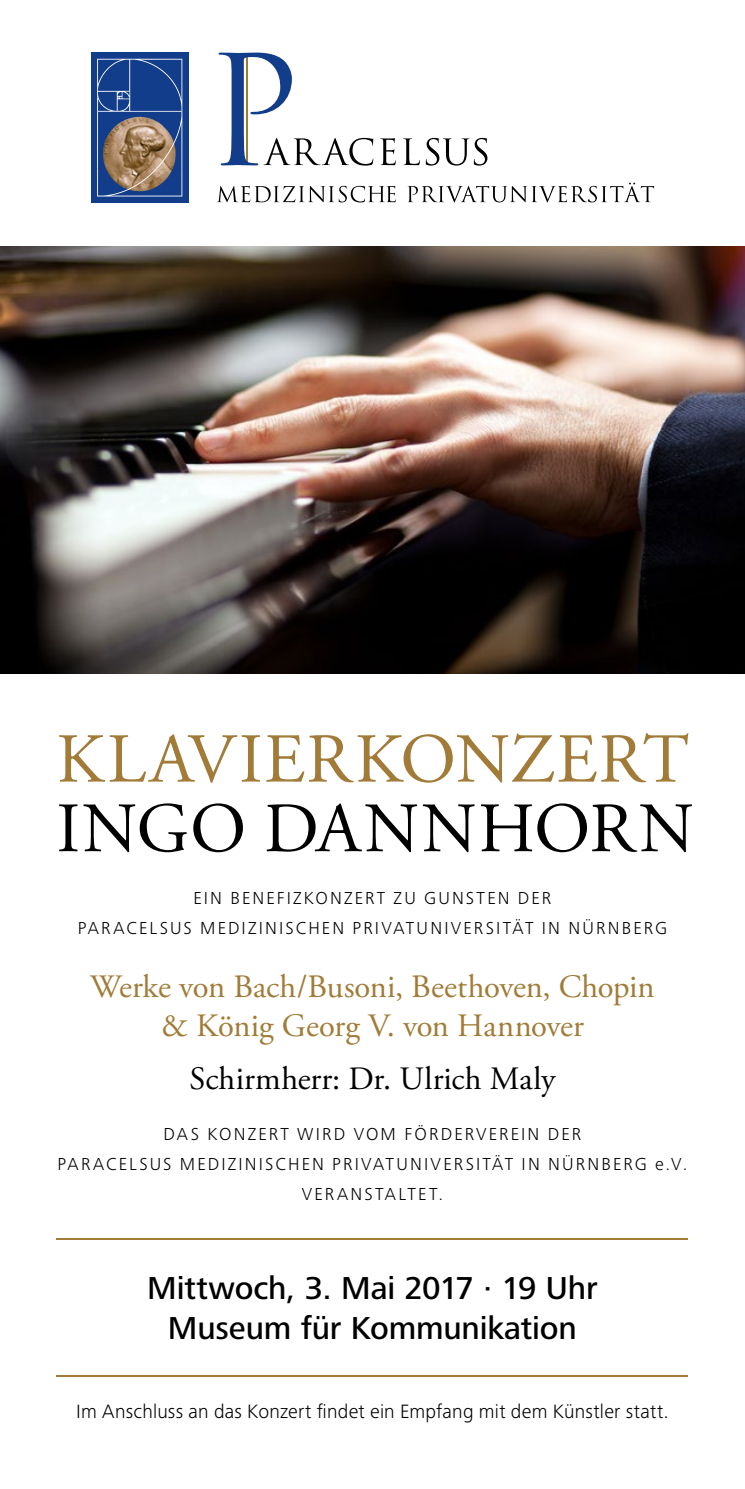
<style>
.page{position:relative;width:745px;height:1489px;background:#fff}
.page>*{position:absolute;margin:0;border:0;box-sizing:border-box;transform-origin:0 0}
.t1{font:70.5px "Adobe Garamond Pro";letter-spacing:.015em;color:#000}
.t2{font:70px "Adobe Garamond Pro";letter-spacing:.015em;color:#a17b37}
.t3{font:500 33px/39.5px "Frutiger Next Pro";letter-spacing:-.005em;color:#000;text-align:center}
.t4{font:32.5px/39px "Adobe Garamond Pro";letter-spacing:-.005em;color:#a17b37;text-align:center}
.t5{font:32.5px "Adobe Garamond Pro";letter-spacing:.005em;color:#000}
.t6{font:300 20px "Frutiger Next Pro";letter-spacing:.01em;color:#000}
.t7{font:300 18px/30px "Frutiger Next Pro";letter-spacing:.12em;color:#000;text-align:center}
</style>
<div class="page">
<img style="left:0;top:247px;width:744px;height:426px">
<div style="left:91px;top:52px;width:97px;height:151px;background:#123d8a"></div>
<svg style="left:97px;top:59px;width:85px;height:137px"></svg>
<svg style="left:217px;top:186px;width:178px;height:16px"></svg>
<svg style="left:407px;top:183px;width:246px;height:19px"></svg>
<svg style="left:218px;top:53px;width:155px;height:112px"></svg>
<svg style="left:380px;top:138px;width:15px;height:27px"></svg>
<svg style="left:403px;top:138px;width:16px;height:27px"></svg>
<svg style="left:425px;top:138px;width:62px;height:27px"></svg>
<hr style="left:57px;top:1374px;width:630px;height:2px;background:#a17b37">
<hr style="left:57px;top:1237px;width:630px;height:2px;background:#a17b37">
<h2 class="t2" style="left:56px;top:717px;width:634px">KLAVIERKONZERT</h2>
<h1 class="t1" style="left:56px;top:786px;width:638px">INGO DANNHORN</h1>
<p class="t7" style="left:78px;top:883px;width:590px">EIN BENEFIZKONZERT ZU GUNSTEN DER<br>PARACELSUS MEDIZINISCHEN PRIVATUNIVERSITÄT IN NÜRNBERG</p>
<h3 class="t4" style="left:90px;top:968px;width:565px">Werke von Bach/Busoni, Beethoven, Chopin &amp; König Georg V. von Hannover</h3>
<h3 class="t5" style="left:189px;top:1058px;width:367px">Schirmherr: Dr. Ulrich Maly</h3>
<p class="t7" style="left:57px;top:1118px;width:631px">DAS KONZERT WIRD VOM FÖRDERVEREIN DER<br>PARACELSUS MEDIZINISCHEN PRIVATUNIVERSITÄT IN NÜRNBERG e.V.<br>VERANSTALTET.</p>
<h3 class="t3" style="left:147px;top:1268px;width:451px">Mittwoch, 3. Mai 2017 · 19 Uhr<br>Museum für Kommunikation</h3>
<p class="t6" style="left:76px;top:1399px;width:593px">Im Anschluss an das Konzert findet ein Empfang mit dem Künstler statt.</p>
</div>
